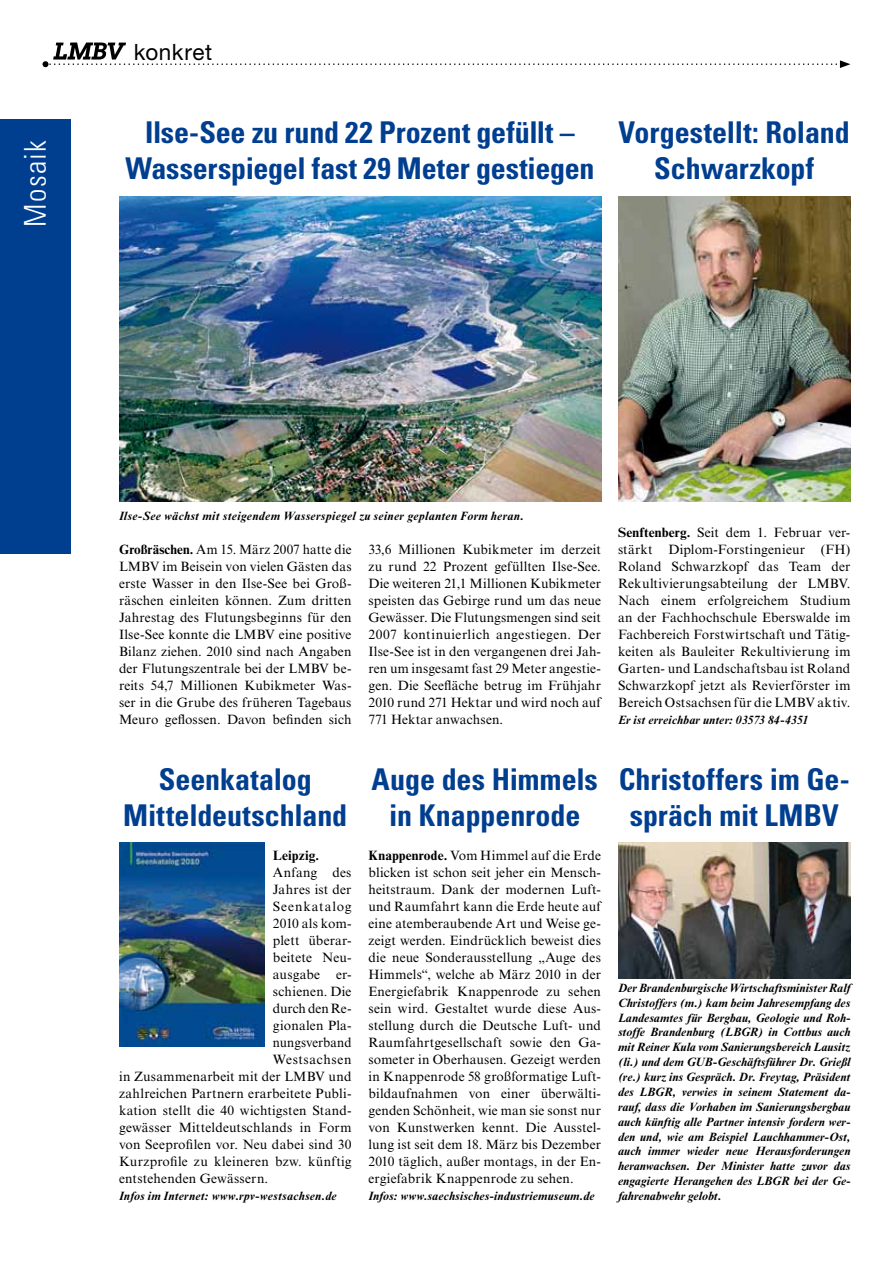
<style>
.page{position:relative;width:893px;height:1263px;background:#fff}
.page>*{position:absolute;margin:0;border:0;box-sizing:border-box;transform-origin:0 0}
.t1{font:700 condensed 30px/36px "Univers LT Std";letter-spacing:-.005em;color:#003e90;text-align:center}
.t2{font:300 condensed 30px "Univers LT Std";letter-spacing:.05em;color:#fff}
.t3{font:22.5px "Helvetica Neue LT Std";letter-spacing:.025em;color:#000}
.t4{font:13.5px/17px "Times New Roman MT Std";letter-spacing:.015em;color:#000;text-align:justify}
.t5{font:13.5px "Times New Roman MT Std";letter-spacing:.015em;color:#000;scale:.96 1}
.t6{font:13.5px "Times New Roman MT Std";letter-spacing:.065em;color:#000}
.t7{font:13.5px "Times New Roman MT Std";letter-spacing:-.005em;color:#000}
.t8{font:13.5px "Times New Roman MT Std";letter-spacing:.05em;color:#000}
.t9{font:700 13.5px "Times New Roman MT Std";letter-spacing:.01em;color:#000}
.t10{font:italic 700 12px/14.9px "Times New Roman MT Std";letter-spacing:.01em;color:#000;text-align:justify}
.s1{font-weight:700}
</style>
<div class="page">
<svg style="left:43px;top:43px;width:807px;height:25px"></svg>
<div style="left:130px;top:38px;width:85px;height:22px;background:#fff"></div>
<div style="left:0;top:119px;width:70px;height:435px;background:#003e90"></div>
<img style="left:119px;top:196px;width:482px;height:306px">
<img style="left:618px;top:196px;width:232px;height:306px">
<img style="left:119px;top:843px;width:145px;height:204px">
<img style="left:618px;top:843px;width:232px;height:136px">
<h1 class="t2" style="left:17px;top:227px;width:88px;rotate:-90deg">Mosaik</h1>
<h2 class="t3" style="left:134px;top:38px;width:80px">konkret</h2>
<h1 class="t1" style="left:125px;top:115px;width:470px">Ilse-See zu rund 22 Prozent gefüllt –<br>Wasserspiegel fast 29 Meter gestiegen</h1>
<h1 class="t1" style="left:619px;top:115px;width:233px">Vorgestellt: Roland<br>Schwarzkopf</h1>
<p class="t10" style="left:119px;top:508px;width:406px">Ilse-See wächst mit steigendem Wasserspiegel zu seiner geplanten Form heran.</p>
<p class="t4" style="left:119px;top:541px;width:234px"><span class="s1">Großräschen.</span> Am 15. März 2007 hatte die LMBV im Beisein von vielen Gästen das erste Wasser in den Ilse-See bei Groß&shy;räschen einleiten können. Zum dritten Jahrestag des Flutungsbeginns für den Ilse-See konnte die LMBV eine positive Bilanz ziehen. 2010 sind nach Angaben der Flutungszentrale bei der LMBV be&shy;reits 54,7 Millionen Kubikmeter Was&shy;ser in die Grube des früheren Tagebaus Meuro geflossen. Davon befinden sich</p>
<p class="t4" style="left:369px;top:541px;width:234px">33,6 Millionen Kubikmeter im derzeit zu rund 22 Prozent gefüllten Ilse-See.<br>Die weiteren 21,1 Millionen Kubikmeter speisten das Gebirge rund um das neue Gewässer. Die Flutungsmengen sind seit 2007 kontinuierlich angestiegen. Der Ilse-See ist in den vergangenen drei Jah&shy;ren um insgesamt fast 29 Meter angestie&shy;gen. Die Seefläche betrug im Frühjahr 2010 rund 271 Hektar und wird noch auf 771 Hektar anwachsen.</p>
<p class="t4" style="left:618px;top:524px;width:234px"><span class="s1">Senftenberg.</span> Seit dem 1. Februar ver&shy;stärkt Diplom-Forstingenieur (FH)<br>Roland Schwarzkopf das Team der Rekultivierungsabteilung der LMBV.<br>Nach einem erfolgreichem Studium an der Fachhochschule Eberswalde im Fachbereich Forstwirtschaft und Tätig&shy;keiten als Bauleiter Rekultivierung im Garten- und Landschaftsbau ist Roland Schwarzkopf jetzt als Revierförster im Bereich Ostsachsen für die LMBV aktiv.</p>
<p class="t10" style="left:618px;top:712px;width:192px">Er ist erreichbar unter: 03573 84-4351</p>
<h1 class="t1" style="left:123px;top:761px;width:226px">Seenkatalog<br>Mitteldeutschland</h1>
<p class="t9" style="left:273px;top:847px;width:48px">Leipzig.</p>
<p class="t4" style="left:273px;top:864px;width:80px">Anfang des</p>
<p class="t4" style="left:273px;top:881px;width:80px">Jahres ist der</p>
<p class="t6" style="left:273px;top:898px;width:80px">Seenkatalog</p>
<p class="t4" style="left:273px;top:915px;width:80px">2010 als kom-</p>
<p class="t4" style="left:273px;top:932px;width:80px">plett überar-</p>
<p class="t4" style="left:273px;top:949px;width:80px">beitete Neu-</p>
<p class="t4" style="left:273px;top:966px;width:80px">ausgabe er-</p>
<p class="t4" style="left:273px;top:983px;width:80px">schienen. Die</p>
<p class="t7" style="left:273px;top:1000px;width:80px">durch den Re-</p>
<p class="t4" style="left:273px;top:1017px;width:80px">gionalen Pla-</p>
<p class="t5" style="left:273px;top:1034px;width:83px">nungsverband</p>
<p class="t8" style="left:273px;top:1051px;width:80px">Westsachsen</p>
<p class="t4" style="left:119px;top:1068px;width:234px">in Zusammenarbeit mit der LMBV und</p>
<p class="t4" style="left:119px;top:1085px;width:234px">zahlreichen Partnern erarbeitete Publi-</p>
<p class="t4" style="left:119px;top:1102px;width:234px">kation stellt die 40 wichtigsten Stand-</p>
<p class="t4" style="left:119px;top:1119px;width:234px">gewässer Mitteldeutschlands in Form</p>
<p class="t4" style="left:119px;top:1136px;width:234px">von Seeprofilen vor. Neu dabei sind 30</p>
<p class="t4" style="left:119px;top:1153px;width:234px">Kurzprofile zu kleineren bzw. künftig</p>
<p class="t4" style="left:119px;top:1170px;width:151px">entstehenden Gewässern.</p>
<p class="t10" style="left:119px;top:1188px;width:219px">Infos im Internet: www.rpv-westsachsen.de</p>
<h1 class="t1" style="left:372px;top:761px;width:228px">Auge des Himmels in Knappenrode</h1>
<p class="t4" style="left:369px;top:847px;width:234px"><span class="s1">Knappenrode.</span> Vom Himmel auf die Erde blicken ist schon seit jeher ein Mensch&shy;heitstraum. Dank der modernen Luft&shy;und Raumfahrt kann die Erde heute auf eine atemberaubende Art und Weise ge&shy;zeigt werden. Eindrücklich beweist dies die neue Sonderausstellung „Auge des Himmels“, welche ab März 2010 in der Energiefabrik Knappenrode zu sehen sein wird. Gestaltet wurde diese Aus&shy;stellung durch die Deutsche Luft- und Raumfahrtgesellschaft sowie den Ga&shy;someter in Oberhausen. Gezeigt werden in Knappenrode 58 großformatige Luft&shy;bildaufnahmen von einer überwälti&shy;genden Schönheit, wie man sie sonst nur von Kunstwerken kennt. Die Ausstel&shy;lung ist seit dem 18. März bis Dezember 2010 täglich, außer montags, in der En&shy;ergiefabrik Knappenrode zu sehen.</p>
<p class="t10" style="left:369px;top:1188px;width:228px">Infos: www.saechsisches-industriemuseum.de</p>
<h1 class="t1" style="left:619px;top:761px;width:233px">Christoffers im Ge&shy;spräch mit LMBV</h1>
<p class="t10" style="left:618px;top:980px;width:234px">Der Brandenburgische Wirtschaftsminister Ralf Christoffers (m.) kam beim Jahresempfang des Landesamtes für Bergbau, Geologie und Roh&shy;stoffe Brandenburg (LBGR) in Cottbus auch mit Reiner Kula vom Sanierungsbereich Lausitz (li.) und dem GUB-Geschäftsführer Dr. Grießl (re.) kurz ins Gespräch. Dr. Freytag, Präsident des LBGR, verwies in seinem Statement da&shy;rauf, dass die Vorhaben im Sanierungsbergbau auch künftig alle Partner intensiv fordern wer&shy;den und, wie am Beispiel Lauchhammer-Ost, auch immer wieder neue Herausforderungen heranwachsen. Der Minister hatte zuvor das engagierte Herangehen des LBGR bei der Ge&shy;fahrenabwehr gelobt.</p>
</div>
